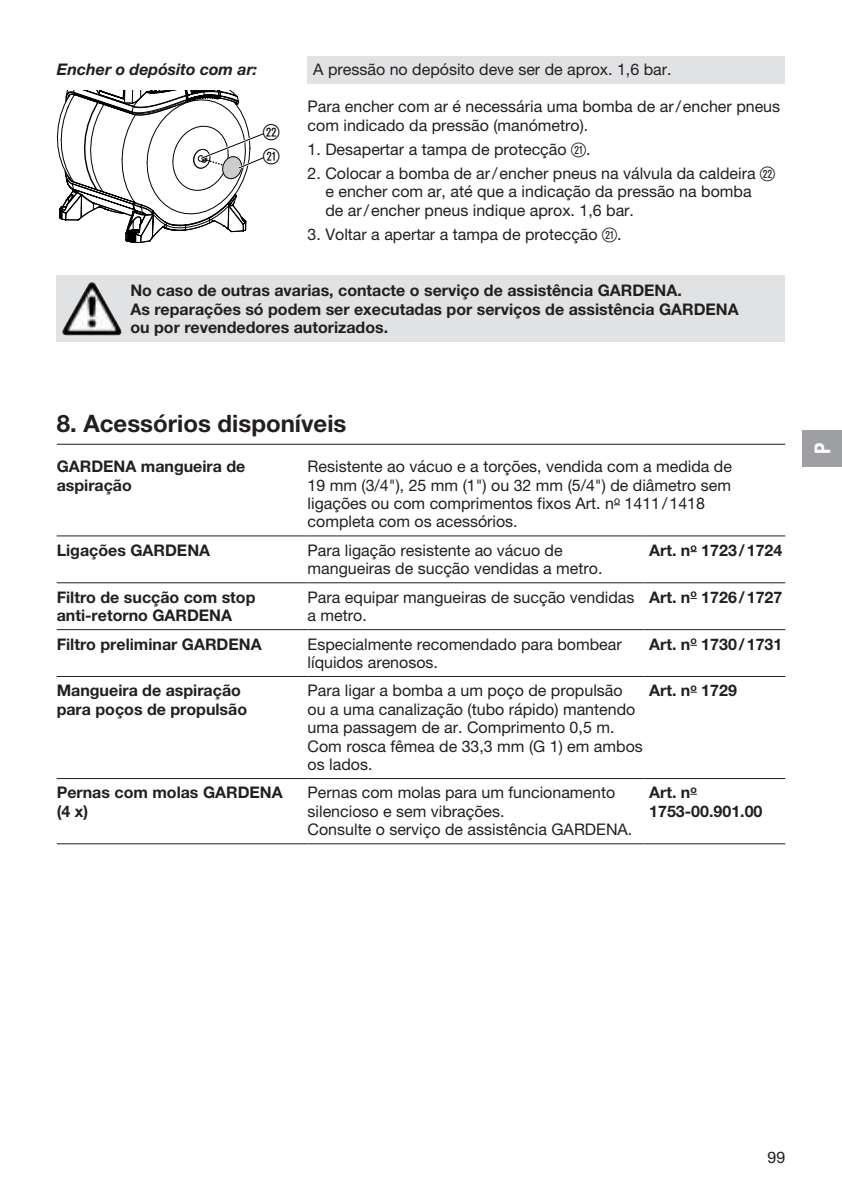
<style>
.page{position:relative;width:842px;height:1191px;background:#fff}
.page>*{position:absolute;margin:0;border:0;box-sizing:border-box;transform-origin:0 0}
.t1{font:700 24px "GARDENA Pro";color:#231f20}
.t2{font:22px/24px "Ziffernim Kreisund Quadrat BQ";color:#000}
.t3{font:22px "GARDENA Pro Bo Cond";color:#fff}
.t4{font:16px/18.4px "GARDENA Pro";color:#231f20}
.t5{font:700 16px/18.4px "GARDENA Pro";color:#231f20}
.t6{font:italic 700 16px "GARDENA Pro";color:#231f20}
.s1{font-family:"Ziffernim Kreisund Quadrat BQ";font-size:20px}
</style>
<div class="page">
<div style="left:308px;top:57px;width:477px;height:27px;background:#e1e2e4"></div>
<svg style="left:57px;top:91px;width:207px;height:152px"></svg>
<div style="left:57px;top:275px;width:728px;height:67px;background:#e1e2e4"></div>
<img style="left:64px;top:282px;width:27px;height:45px">
<hr style="left:57px;top:535px;width:251px;height:1px;background:#231f20">
<hr style="left:308px;top:535px;width:335px;height:1px;background:#231f20">
<hr style="left:643px;top:535px;width:142px;height:1px;background:#231f20">
<hr style="left:57px;top:582px;width:251px;height:1px;background:#231f20">
<hr style="left:308px;top:582px;width:335px;height:1px;background:#231f20">
<hr style="left:643px;top:582px;width:142px;height:1px;background:#231f20">
<hr style="left:57px;top:629px;width:251px;height:1px;background:#231f20">
<hr style="left:308px;top:629px;width:335px;height:1px;background:#231f20">
<hr style="left:643px;top:629px;width:142px;height:1px;background:#231f20">
<hr style="left:57px;top:676px;width:251px;height:1px;background:#231f20">
<hr style="left:308px;top:676px;width:335px;height:1px;background:#231f20">
<hr style="left:643px;top:676px;width:142px;height:1px;background:#231f20">
<hr style="left:57px;top:778px;width:251px;height:1px;background:#231f20">
<hr style="left:308px;top:778px;width:335px;height:1px;background:#231f20">
<hr style="left:643px;top:778px;width:142px;height:1px;background:#231f20">
<hr style="left:57px;top:843px;width:251px;height:1px;background:#231f20">
<hr style="left:308px;top:843px;width:335px;height:1px;background:#231f20">
<hr style="left:643px;top:843px;width:142px;height:1px;background:#231f20">
<hr style="left:57px;top:444px;width:728px;height:1px;background:#231f20">
<div style="left:802px;top:430px;width:40px;height:37px;background:#9d9fa2"></div>
<p class="t6" style="left:57px;top:60px;width:202px">Encher o depósito com ar:</p>
<h2 class="t2" style="left:263px;top:120px;width:18px">S<br>A</h2>
<p class="t4" style="left:313px;top:60px;width:360px">A pressão no depósito deve ser de aprox. 1,6 bar.</p>
<p class="t4" style="left:308px;top:97px;width:474px">Para encher com ar é necessária uma bomba de ar/encher pneus com indicado da pressão (manómetro).</p>
<p class="t4" style="left:308px;top:139px;width:284px">1. Desapertar a tampa de protecção <span class="s1">A</span>.</p>
<p class="t4" style="left:325px;top:164px;width:451px;text-indent:-18px">2. Colocar a bomba de ar/encher pneus na válvula da caldeira <span class="s1">S </span>e encher com ar, até que a indicação da pressão na bomba<br>de ar/encher pneus indique aprox. 1,6 bar.</p>
<p class="t4" style="left:308px;top:224px;width:316px">3. Voltar a apertar a tampa de protecção <span class="s1">A</span>.</p>
<p class="t5" style="left:130px;top:281px;width:610px">No caso de outras avarias, contacte o serviço de assistência GARDENA.<br>As reparações só podem ser executadas por serviços de assistência GARDENA ou por revendedores autorizados.</p>
<h1 class="t1" style="left:57px;top:409px;width:291px">8. Acessórios disponíveis</h1>
<p class="t5" style="left:57px;top:457px;width:190px">GARDENA mangueira de aspiração</p>
<p class="t4" style="left:308px;top:457px;width:426px">Resistente ao vácuo e a torções, vendida com a medida de 19 mm (3/4"), 25 mm (1") ou 32 mm (5/4") de diâmetro sem ligações ou com comprimentos fixos Art. n<sup>o</sup> 1411/1418 completa com os acessórios.</p>
<p class="t5" style="left:57px;top:540px;width:155px">Ligações GARDENA</p>
<p class="t4" style="left:308px;top:541px;width:296px">Para ligação resistente ao vácuo de mangueiras de sucção vendidas a metro.</p>
<p class="t5" style="left:649px;top:540px;width:135px">Art. n<sup>o</sup> 1723/1724</p>
<p class="t5" style="left:57px;top:587px;width:200px">Filtro de sucção com stop anti-retorno GARDENA</p>
<p class="t4" style="left:308px;top:587px;width:328px">Para equipar mangueiras de sucção vendidas a metro.</p>
<p class="t5" style="left:649px;top:587px;width:135px">Art. n<sup>o</sup> 1726/1727</p>
<p class="t5" style="left:57px;top:634px;width:206px">Filtro preliminar GARDENA</p>
<p class="t4" style="left:308px;top:634px;width:316px">Especialmente recomendado para bombear líquidos arenosos.</p>
<p class="t5" style="left:649px;top:634px;width:135px">Art. n<sup>o</sup> 1730/1731</p>
<p class="t5" style="left:57px;top:681px;width:192px">Mangueira de aspiração para poços de propulsão</p>
<p class="t4" style="left:308px;top:681px;width:337px">Para ligar a bomba a um poço de propulsão ou a uma canalização (tubo rápido) mantendo uma passagem de ar. Comprimento 0,5 m.<br>Com rosca fêmea de 33,3 mm (G 1) em ambos os lados.</p>
<p class="t5" style="left:649px;top:681px;width:89px">Art. n<sup>o</sup> 1729</p>
<p class="t5" style="left:57px;top:783px;width:228px">Pernas com molas GARDENA (4 x)</p>
<p class="t4" style="left:308px;top:783px;width:326px">Pernas com molas para um funcionamento silencioso e sem vibrações.<br>Consulte o serviço de assistência GARDENA.</p>
<p class="t5" style="left:649px;top:783px;width:115px">Art. n<sup>o<br></sup>1753-00.901.00</p>
<h2 class="t3" style="left:809px;top:454px;width:13px;rotate:-90deg">P</h2>
<p class="t4" style="left:767px;top:1147px;width:19px">99</p>
</div>
